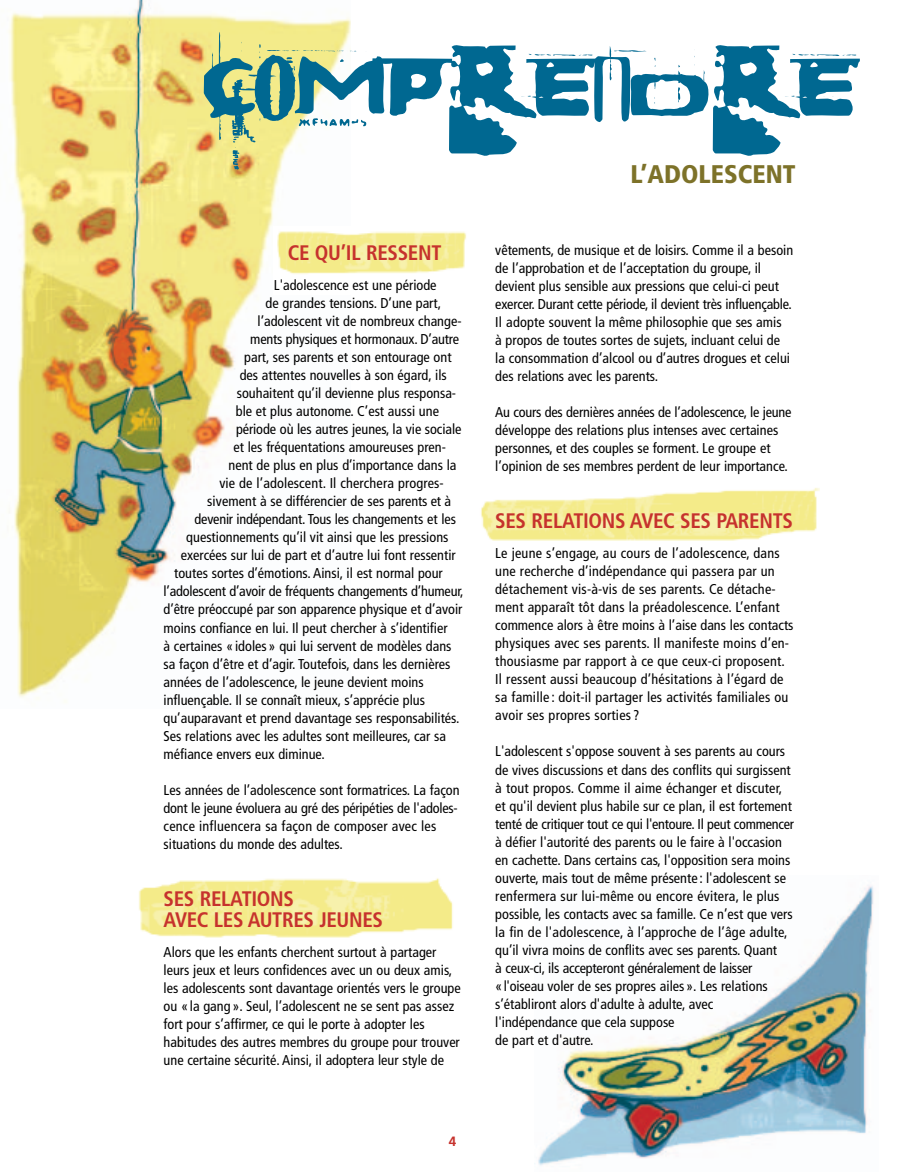
<style>
.page{position:relative;width:905px;height:1175px;background:#fff}
.page>*{position:absolute;margin:0;border:0;box-sizing:border-box;transform-origin:0 0}
.t1{font:142.5px "Glue";color:#006891}
.t2{font:900 condensed 25.5px "Frutiger";color:#7d7229}
.t3{font:700 condensed 21px/21px "Frutiger";letter-spacing:-.015em;color:#c6322d}
.t4{font:condensed 14.25px/18px "Frutiger";color:#000}
.t5{font:700 13.5px "Frutiger";color:#c6322d}
</style>
<div class="page">
<img style="left:9px;top:0;width:341px;height:697px">
<img style="left:481px;top:488px;width:338px;height:53px">
<img style="left:534px;top:886px;width:340px;height:280px">
<img style="left:139px;top:878px;width:314px;height:60px">
<img style="left:274px;top:226px;width:192px;height:69px">
<h1 class="t1" style="left:202px;top:-17px;width:652px">COMPRENDRE</h1>
<h2 class="t2" style="left:630px;top:164px;width:166px">L’ADOLESCENT</h2>
<h3 class="t3" style="left:288px;top:244px;width:155px">CE QU’IL RESSENT</h3>
<p class="t4" style="left:274px;top:277px;width:164px">L'adolescence est une période</p>
<p class="t4" style="left:266px;top:295px;width:177px">de grandes tensions. D’une part,</p>
<p class="t4" style="left:257px;top:313px;width:205px">l’adolescent vit de nombreux change-</p>
<p class="t4" style="left:250px;top:331px;width:210px">ments physiques et hormonaux. D’autre</p>
<p class="t4" style="left:244px;top:349px;width:209px">part, ses parents et son entourage ont</p>
<p class="t4" style="left:240px;top:367px;width:208px">des attentes nouvelles à son égard, ils</p>
<p class="t4" style="left:237px;top:385px;width:221px">souhaitent qu’il devienne plus responsa-</p>
<p class="t4" style="left:236px;top:403px;width:205px">ble et plus autonome. C’est aussi une</p>
<p class="t4" style="left:236px;top:421px;width:227px">période où les autres jeunes, la vie sociale</p>
<p class="t4" style="left:233px;top:439px;width:214px">et les fréquentations amoureuses pren-</p>
<p class="t4" style="left:228px;top:457px;width:229px">nent de plus en plus d’importance dans la</p>
<p class="t4" style="left:219px;top:475px;width:226px">vie de l’adolescent. Il cherchera progres-</p>
<p class="t4" style="left:207px;top:493px;width:245px">sivement à se différencier de ses parents et à</p>
<p class="t4" style="left:194px;top:511px;width:263px">devenir indépendant. Tous les changements et les</p>
<p class="t4" style="left:186px;top:529px;width:264px">questionnements qu’il vit ainsi que les pressions</p>
<p class="t4" style="left:181px;top:547px;width:276px">exercées sur lui de part et d’autre lui font ressentir</p>
<p class="t4" style="left:174px;top:565px;width:270px">toutes sortes d’émotions. Ainsi, il est normal pour</p>
<p class="t4" style="left:163px;top:583px;width:301px">l’adolescent d’avoir de fréquents changements d’humeur,</p>
<p class="t4" style="left:163px;top:601px;width:300px">d’être préoccupé par son apparence physique et d’avoir</p>
<p class="t4" style="left:163px;top:619px;width:285px">moins confiance en lui. Il peut chercher à s’identifier</p>
<p class="t4" style="left:163px;top:637px;width:289px">à certaines « idoles » qui lui servent de modèles dans</p>
<p class="t4" style="left:163px;top:655px;width:288px">sa façon d’être et d’agir. Toutefois, dans les dernières</p>
<p class="t4" style="left:163px;top:673px;width:261px">années de l’adolescence, le jeune devient moins</p>
<p class="t4" style="left:163px;top:691px;width:263px">influençable. Il se connaît mieux, s’apprécie plus</p>
<p class="t4" style="left:163px;top:709px;width:297px">qu’auparavant et prend davantage ses responsabilités.</p>
<p class="t4" style="left:163px;top:727px;width:284px">Ses relations avec les adultes sont meilleures, car sa</p>
<p class="t4" style="left:163px;top:745px;width:163px">méfiance envers eux diminue.</p>
<p class="t4" style="left:163px;top:781px;width:297px">Les années de l’adolescence sont formatrices. La façon dont le jeune évoluera au gré des péripéties de l'adoles&shy;cence influencera sa façon de composer avec les situations du monde des adultes.</p>
<h3 class="t3" style="left:164px;top:889px;width:221px">SES RELATIONS<br>AVEC LES AUTRES JEUNES</h3>
<p class="t4" style="left:164px;top:943px;width:298px">Alors que les enfants cherchent surtout à partager leurs jeux et leurs confidences avec un ou deux amis, les adolescents sont davantage orientés vers le groupe ou « la gang ». Seul, l’adolescent ne se sent pas assez fort pour s’affirmer, ce qui le porte à adopter les habitudes des autres membres du groupe pour trouver une certaine sécurité. Ainsi, il adoptera leur style de</p>
<p class="t5" style="left:448px;top:1136px;width:9px">4</p>
<p class="t4" style="left:495px;top:242px;width:299px">vêtements, de musique et de loisirs. Comme il a besoin de l’approbation et de l’acceptation du groupe, il devient plus sensible aux pressions que celui-ci peut exercer. Durant cette période, il devient très influençable.<br>Il adopte souvent la même philosophie que ses amis<br>à propos de toutes sortes de sujets, incluant celui de la consommation d’alcool ou d’autres drogues et celui des relations avec les parents.</p>
<p class="t4" style="left:495px;top:404px;width:298px">Au cours des dernières années de l’adolescence, le jeune développe des relations plus intenses avec certaines personnes, et des couples se forment. Le groupe et l’opinion de ses membres perdent de leur importance.</p>
<h3 class="t3" style="left:495px;top:512px;width:299px">SES RELATIONS AVEC SES PARENTS</h3>
<p class="t4" style="left:495px;top:545px;width:300px">Le jeune s’engage, au cours de l’adolescence, dans une recherche d’indépendance qui passera par un détachement vis-à-vis de ses parents. Ce détache&shy;ment apparaît tôt dans la préadolescence. L’enfant commence alors à être moins à l’aise dans les contacts physiques avec ses parents. Il manifeste moins d’en&shy;thousiasme par rapport à ce que ceux-ci proposent.<br>Il ressent aussi beaucoup d’hésitations à l’égard de sa famille : doit-il partager les activités familiales ou avoir ses propres sorties ?</p>
<p class="t4" style="left:495px;top:743px;width:300px">L'adolescent s'oppose souvent à ses parents au cours de vives discussions et dans des conflits qui surgissent à tout propos. Comme il aime échanger et discuter, et qu'il devient plus habile sur ce plan, il est fortement tenté de critiquer tout ce qui l'entoure. Il peut commencer à défier l'autorité des parents ou le faire à l'occasion en cachette. Dans certains cas, l'opposition sera moins ouverte, mais tout de même présente : l'adolescent se renfermera sur lui-même ou encore évitera, le plus possible, les contacts avec sa famille. Ce n’est que vers la fin de l'adolescence, à l’approche de l’âge adulte, qu’il vivra moins de conflits avec ses parents. Quant<br>à ceux-ci, ils accepteront généralement de laisser «l'oiseau voler de ses propres ailes». Les relations s’établiront alors d'adulte à adulte, avec l'indépendance que cela suppose<br>de part et d'autre.</p>
</div>
